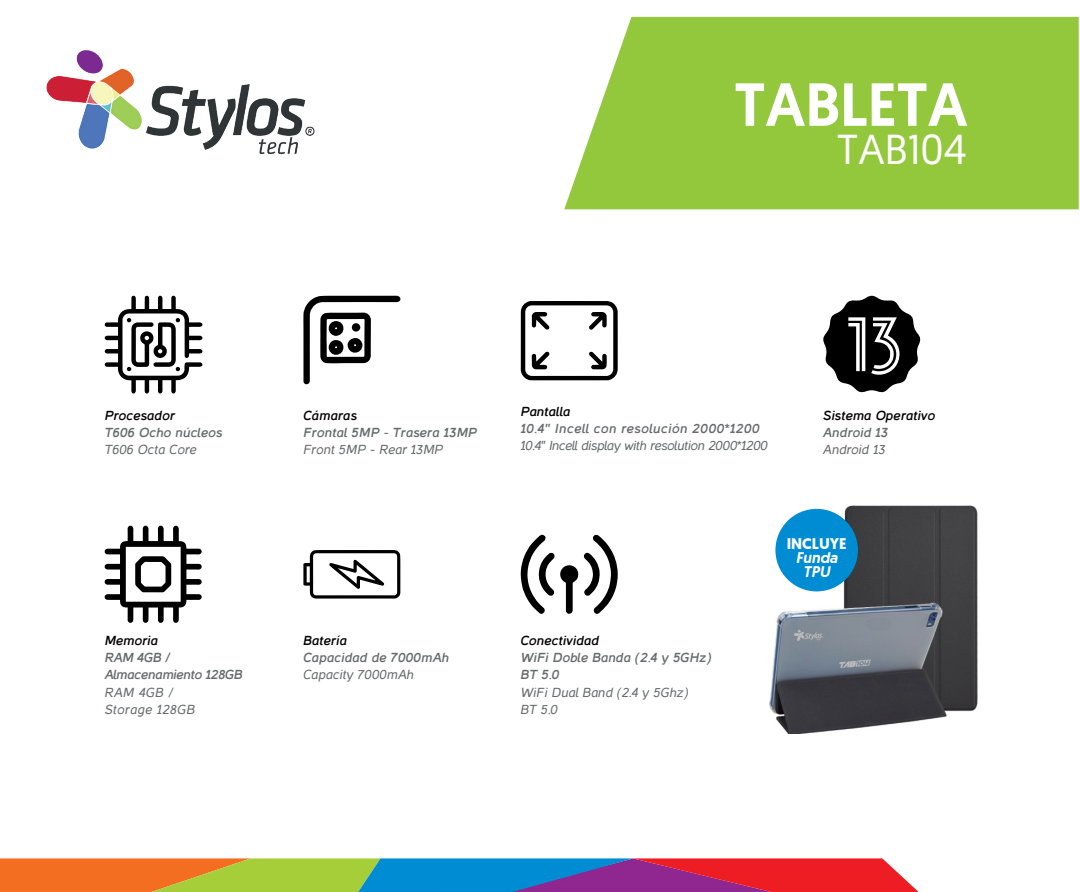
<style>
.page{position:relative;width:1080px;height:892px;background:#fff}
.page>*{position:absolute;margin:0;border:0;box-sizing:border-box;transform-origin:0 0}
.t1{font:500 60.55px "Geomanist";color:#fff}
.t2{font:41.82px "Geomanist";color:#fff}
.t3{font:italic 500 15.4px/14px "Geomanist";color:#fff;text-align:center}
.t4{font:700 15.4px "Geomanist";color:#fff}
.t5{font:italic 700 13.3px/17.2px "Casper";color:#676b6c}
.t6{font:italic 13.3px/17.2px "Casper";color:#676b6c}
.t7{font:italic 700 13.3px "Casper";color:#000001}
.t8{font:italic 13.3px "Casper";letter-spacing:-.025em;color:#676b6c}
.t9{font:italic 700 13.3px "Casper";letter-spacing:.025em;color:#676b6c}
.t10{font:italic 700 13.3px/17.2px "Casper";letter-spacing:-.025em;color:#676b6c}
.t11{font:italic 13.3px/17.2px "Casper";letter-spacing:.025em;color:#676b6c}
</style>
<div class="page">
<img style="left:46px;top:50px;width:269px;height:105px">
<svg style="left:0;top:858px;width:918px;height:33px;background:#a16f62"></svg>
<div style="left:564px;top:17px;width:515px;height:192px;background:#93c83d"></div>
<svg style="left:303px;top:550px;width:97px;height:48px"></svg>
<svg style="left:303px;top:295px;width:97px;height:89px"></svg>
<div style="left:352px;top:323px;width:8px;height:9px;background:#000001;border-radius:50%"></div>
<svg style="left:521px;top:301px;width:97px;height:79px"></svg>
<svg style="left:521px;top:534px;width:97px;height:80px"></svg>
<svg style="left:105px;top:295px;width:97px;height:98px"></svg>
<svg style="left:105px;top:525px;width:97px;height:97px"></svg>
<svg style="left:823px;top:295px;width:98px;height:98px"></svg>
<img style="left:769px;top:505px;width:209px;height:227px">
<div style="left:775px;top:508px;width:83px;height:83px;background:#008cd2;border-radius:50%"></div>
<h1 class="t1" style="left:734px;top:64px;width:235px">TABLETA</h1>
<h2 class="t2" style="left:837px;top:122px;width:132px">TAB104</h2>
<p class="t7" style="left:105px;top:408px;width:72px">Procesador</p>
<p class="t5" style="left:105px;top:424px;width:119px">T606 Ocho núcleos</p>
<p class="t6" style="left:105px;top:441px;width:94px">T606 Octa Core</p>
<p class="t7" style="left:105px;top:633px;width:55px">Memoria</p>
<p class="t10" style="left:105px;top:649px;width:140px">RAM 4GB /<br>Almacenamiento 128GB</p>
<p class="t11" style="left:105px;top:683px;width:92px">RAM 4GB /<br>Storage 128GB</p>
<p class="t7" style="left:303px;top:408px;width:55px">Cámaras</p>
<p class="t5" style="left:303px;top:424px;width:175px">Frontal 5MP - Trasera 13MP</p>
<p class="t6" style="left:303px;top:441px;width:141px">Front 5MP - Rear 13MP</p>
<p class="t7" style="left:303px;top:633px;width:45px">Batería</p>
<p class="t5" style="left:303px;top:649px;width:147px">Capacidad de 7000mAh</p>
<p class="t6" style="left:303px;top:666px;width:112px">Capacity 7000mAh</p>
<p class="t7" style="left:521px;top:404px;width:51px">Pantalla</p>
<p class="t9" style="left:521px;top:421px;width:241px">10.4" Incell con resolución 2000*1200</p>
<p class="t8" style="left:521px;top:438px;width:249px">10.4" Incell display with resolution 2000*1200</p>
<p class="t7" style="left:823px;top:408px;width:114px">Sistema Operativo</p>
<p class="t5" style="left:823px;top:424px;width:67px">Android 13</p>
<p class="t6" style="left:823px;top:441px;width:64px">Android 13</p>
<p class="t7" style="left:521px;top:633px;width:80px">Conectividad</p>
<p class="t5" style="left:521px;top:649px;width:192px">WiFi Doble Banda (2.4 y 5GHz)<br>BT 5.0</p>
<p class="t6" style="left:521px;top:683px;width:169px">WiFi Dual Band (2.4 y 5Ghz)<br>BT 5.0</p>
<p class="t4" style="left:787px;top:534px;width:61px">INCLUYE</p>
<p class="t3" style="left:796px;top:550px;width:43px">Funda<br>TPU</p>
</div>
